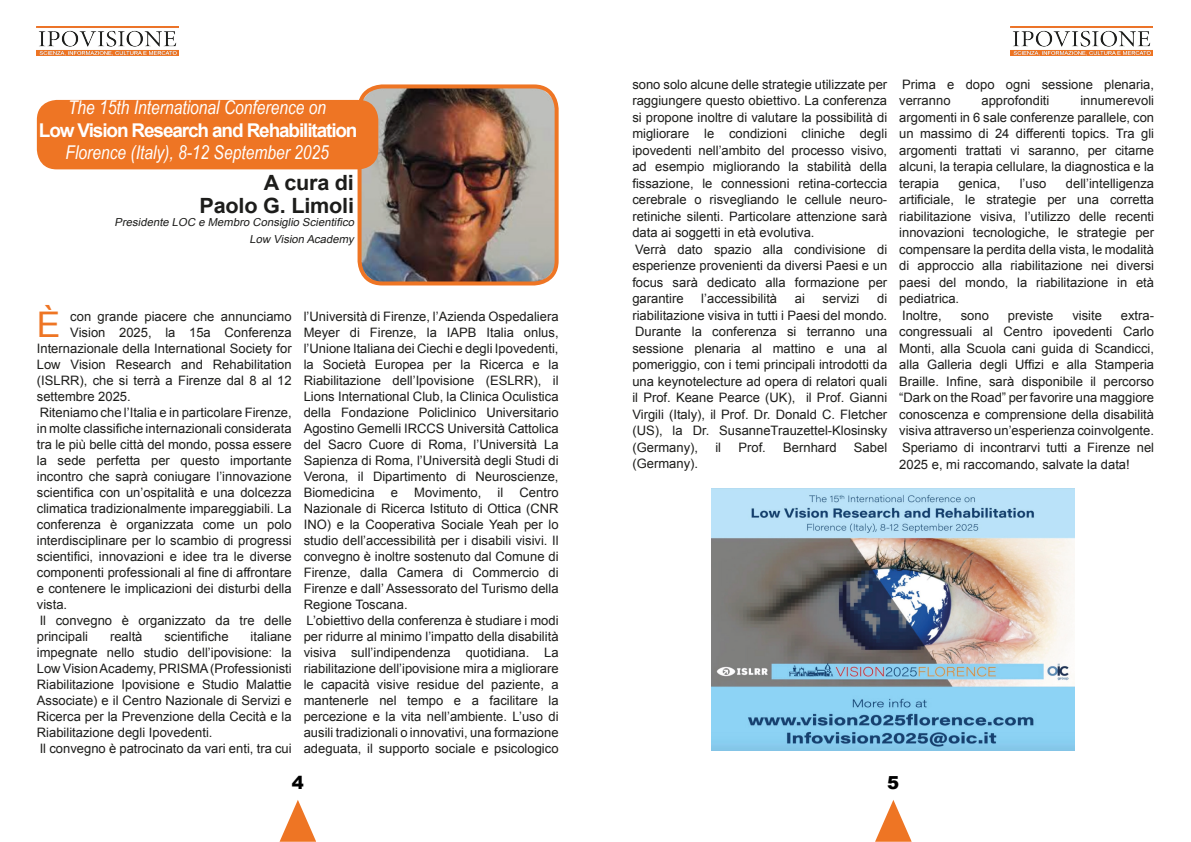
<style>
.page{position:relative;width:1191px;height:842px;background:#fff}
.page>*{position:absolute;margin:0;border:0;box-sizing:border-box;transform-origin:0 0}
.Stile_di_paragrafo_1{font:35.4px "Arial";color:#ee7524}
.t1{font:700 21px "Arial";letter-spacing:-.01em;color:#1d1d1b}
.t2{font:italic 19px "Arial Narrow";color:#fff}
.t3{font:700 19px "Arial";letter-spacing:-.06em;color:#fff}
.t4{font:900 18px "Arial";color:#000}
.Stile_di_paragrafo_1-2{font:13px/16px "Arial";color:#1d1d1b;text-align:justify}
.t5{font:italic 11px/16.8px "Arial";color:#1d1d1b;text-align:right}
</style>
<div class="page">
<img style="left:37px;top:26px;width:142px;height:30px">
<img style="left:1010px;top:26px;width:142px;height:30px">
<svg style="left:279px;top:800px;width:37px;height:42px"></svg>
<svg style="left:875px;top:800px;width:36px;height:42px"></svg>
<img style="left:362px;top:87px;width:194px;height:196px">
<div style="left:357px;top:84px;width:201px;height:201px;border:4px solid #ee7524;border-radius:23px"></div>
<div style="left:37px;top:100px;width:341px;height:69px;background:#ee7524;border-radius:20px"></div>
<img style="left:711px;top:488px;width:364px;height:263px">
<p class="t2" style="left:68px;top:94px;width:260px">The 15th International Conference on</p>
<p class="t3" style="left:39px;top:116px;width:320px">Low Vision Research and Rehabilitation</p>
<p class="t2" style="left:65px;top:139px;width:265px">Florence (Italy), 8-12 September 2025</p>
<p class="t1" style="left:264px;top:167px;width:92px">A cura di</p>
<p class="t1" style="left:199px;top:190px;width:156px">Paolo G. Limoli</p>
<p class="t5" style="left:115px;top:213px;width:243px">Presidente LOC e Membro Consiglio Scientifico<br>Low Vision Academy</p>
<p class="Stile_di_paragrafo_1" style="left:37px;top:300px;width:25px">È</p>
<p class="Stile_di_paragrafo_1-2" style="left:70px;top:309px;width:223px">con grande piacere che annunciamo</p>
<p class="Stile_di_paragrafo_1-2" style="left:70px;top:325px;width:223px">Vision 2025, la 15a Conferenza</p>
<p class="Stile_di_paragrafo_1-2" style="left:37px;top:341px;width:256px">Internazionale della International Society for</p>
<p class="Stile_di_paragrafo_1-2" style="left:37px;top:357px;width:256px">Low Vision Research and Rehabilitation</p>
<p class="Stile_di_paragrafo_1-2" style="left:37px;top:373px;width:256px">(ISLRR), che si terrà a Firenze dal 8 al 12</p>
<p class="Stile_di_paragrafo_1-2" style="left:37px;top:389px;width:95px">settembre 2025.</p>
<p class="Stile_di_paragrafo_1-2" style="left:37px;top:405px;width:256px">Riteniamo che l’Italia e in particolare Firenze, in molte classifiche internazionali considerata tra le più belle città del mondo, possa essere la sede perfetta per questo importante incontro che saprà coniugare l’innovazione scientifica con un’ospitalità e una dolcezza climatica tradizionalmente impareggiabili. La conferenza è organizzata come un polo interdisciplinare per lo scambio di progressi scientifici, innovazioni e idee tra le diverse componenti professionali al fine di affrontare e contenere le implicazioni dei disturbi della vista.</p>
<p class="Stile_di_paragrafo_1-2" style="left:37px;top:613px;width:256px">Il convegno è organizzato da tre delle principali</p>
<p class="Stile_di_paragrafo_1-2" style="left:110px;top:629px;width:34px">realtà</p>
<p class="Stile_di_paragrafo_1-2" style="left:164px;top:629px;width:66px">scientifiche</p>
<p class="Stile_di_paragrafo_1-2" style="left:37px;top:629px;width:256px;text-indent:214px">italiane impegnate nello studio dell’ipovisione: la Low Vision Academy, PRISMA (Professionisti Riabilitazione Ipovisione e Studio Malattie Associate) e il Centro Nazionale di Servizi e Ricerca per la Prevenzione della Cecità e la Riabilitazione degli Ipovedenti.</p>
<p class="Stile_di_paragrafo_1-2" style="left:40px;top:741px;width:253px">Il convegno è patrocinato da vari enti, tra cui</p>
<p class="Stile_di_paragrafo_1-2" style="left:304px;top:309px;width:256px">l’Università di Firenze, l’Azienda Ospedaliera Meyer di Firenze, la IAPB Italia onlus, l’Unione Italiana dei Ciechi e degli Ipovedenti, la Società Europea per la Ricerca e la Riabilitazione dell’Ipovisione (ESLRR), il Lions International Club, la Clinica Oculistica della Fondazione Policlinico Universitario Agostino Gemelli IRCCS Università Cattolica del Sacro Cuore di Roma, l’Università La Sapienza di Roma, l’Università degli Studi di Verona, il Dipartimento di Neuroscienze, Biomedicina e Movimento, il Centro Nazionale di Ricerca Istituto di Ottica (CNR INO) e la Cooperativa Sociale Yeah per lo studio dell’accessibilità per i disabili visivi. Il convegno è inoltre sostenuto dal Comune di Firenze, dalla Camera di Commercio di Firenze e dall’ Assessorato del Turismo della Regione Toscana.</p>
<p class="Stile_di_paragrafo_1-2" style="left:304px;top:613px;width:256px">L’obiettivo della conferenza è studiare i modi per ridurre al minimo l’impatto della disabilità visiva sull’indipendenza quotidiana. La riabilitazione dell’ipovisione mira a migliorare le capacità visive residue del paziente, a mantenerle nel tempo e a facilitare la percezione e la vita nell’ambiente. L’uso di ausili tradizionali o innovativi, una formazione adeguata, il supporto sociale e psicologico</p>
<p class="Stile_di_paragrafo_1-2" style="left:632px;top:76px;width:256px;line-height:16.5px">sono solo alcune delle strategie utilizzate per raggiungere questo obiettivo. La conferenza si propone inoltre di valutare la possibilità di migliorare le condizioni cliniche degli ipovedenti nell’ambito del processo visivo, ad esempio migliorando la stabilità della fissazione, le connessioni retina-corteccia cerebrale o risvegliando le cellule neuro&shy;retiniche silenti. Particolare attenzione sarà data ai soggetti in età evolutiva.</p>
<p class="Stile_di_paragrafo_1-2" style="left:632px;top:241px;width:256px;line-height:16.5px">Verrà dato spazio alla condivisione di esperienze provenienti da diversi Paesi e un focus sarà dedicato alla formazione per garantire</p>
<p class="Stile_di_paragrafo_1-2" style="left:701px;top:291px;width:77px">l’accessibilità</p>
<p class="Stile_di_paragrafo_1-2" style="left:795px;top:291px;width:12px">ai</p>
<p class="Stile_di_paragrafo_1-2" style="left:822px;top:291px;width:38px">servizi</p>
<p class="Stile_di_paragrafo_1-2" style="left:632px;top:290px;width:256px;line-height:16.5px;text-align:right">di<br>riabilitazione visiva in tutti i Paesi del mondo.</p>
<p class="Stile_di_paragrafo_1-2" style="left:632px;top:323px;width:256px;line-height:16.5px">Durante la conferenza si terranno una sessione plenaria al mattino e una al pomeriggio, con i temi principali introdotti da una keynotelecture ad opera di relatori quali il Prof. Keane Pearce (UK), il Prof. Gianni Virgili (Italy), il Prof. Dr. Donald C. Fletcher (US), la Dr. SusanneTrauzettel-Klosinsky (Germany),</p>
<p class="Stile_di_paragrafo_1-2" style="left:715px;top:439px;width:7px">il</p>
<p class="Stile_di_paragrafo_1-2" style="left:738px;top:439px;width:29px">Prof.</p>
<p class="Stile_di_paragrafo_1-2" style="left:783px;top:439px;width:55px">Bernhard</p>
<p class="Stile_di_paragrafo_1-2" style="left:854px;top:439px;width:35px">Sabel</p>
<p class="Stile_di_paragrafo_1-2" style="left:632px;top:456px;width:67px">(Germany).</p>
<p class="Stile_di_paragrafo_1-2" style="left:899px;top:76px;width:256px;line-height:16.5px">Prima e dopo ogni sessione plenaria, verranno</p>
<p class="Stile_di_paragrafo_1-2" style="left:981px;top:93px;width:69px">approfonditi</p>
<p class="Stile_di_paragrafo_1-2" style="left:899px;top:92px;width:256px;line-height:16.5px;text-indent:181px">innumerevoli argomenti in 6 sale conferenze parallele, con un massimo di 24 differenti topics. Tra gli argomenti trattati vi saranno, per citarne alcuni, la terapia cellulare, la diagnostica e la terapia</p>
<p class="Stile_di_paragrafo_1-2" style="left:899px;top:175px;width:256px;line-height:16.5px;text-indent:167px">dell’intelligenza artificiale, le strategie per una corretta riabilitazione visiva, l’utilizzo delle recenti innovazioni tecnologiche, le strategie per compensare la perdita della vista, le modalità di approccio alla riabilitazione nei diversi paesi del mondo, la riabilitazione in età pediatrica.</p>
<p class="Stile_di_paragrafo_1-2" style="left:902px;top:307px;width:41px">Inoltre,</p>
<p class="Stile_di_paragrafo_1-2" style="left:960px;top:307px;width:30px">sono</p>
<p class="Stile_di_paragrafo_1-2" style="left:1008px;top:307px;width:47px">previste</p>
<p class="Stile_di_paragrafo_1-2" style="left:1072px;top:307px;width:31px">visite</p>
<p class="Stile_di_paragrafo_1-2" style="left:958px;top:175px;width:43px">genica,</p>
<p class="Stile_di_paragrafo_1-2" style="left:1019px;top:175px;width:28px">l’uso</p>
<p class="Stile_di_paragrafo_1-2" style="left:899px;top:307px;width:256px;line-height:16.5px;text-indent:222px">extra&shy;congressuali al Centro ipovedenti Carlo Monti, alla Scuola cani guida di Scandicci, alla Galleria degli Uffizi e alla Stamperia Braille. Infine, sarà disponibile il percorso “Dark on the Road” per favorire una maggiore conoscenza e comprensione della disabilità visiva attraverso un’esperienza coinvolgente.</p>
<p class="Stile_di_paragrafo_1-2" style="left:899px;top:439px;width:256px;line-height:16.8px">Speriamo di incontrarvi tutti a Firenze nel<br>2025 e, mi raccomando, salvate la data!</p>
<h3 class="t4" style="left:292px;top:770px;width:14px">4</h3>
<h3 class="t4" style="left:887px;top:770px;width:14px">5</h3>
</div>
